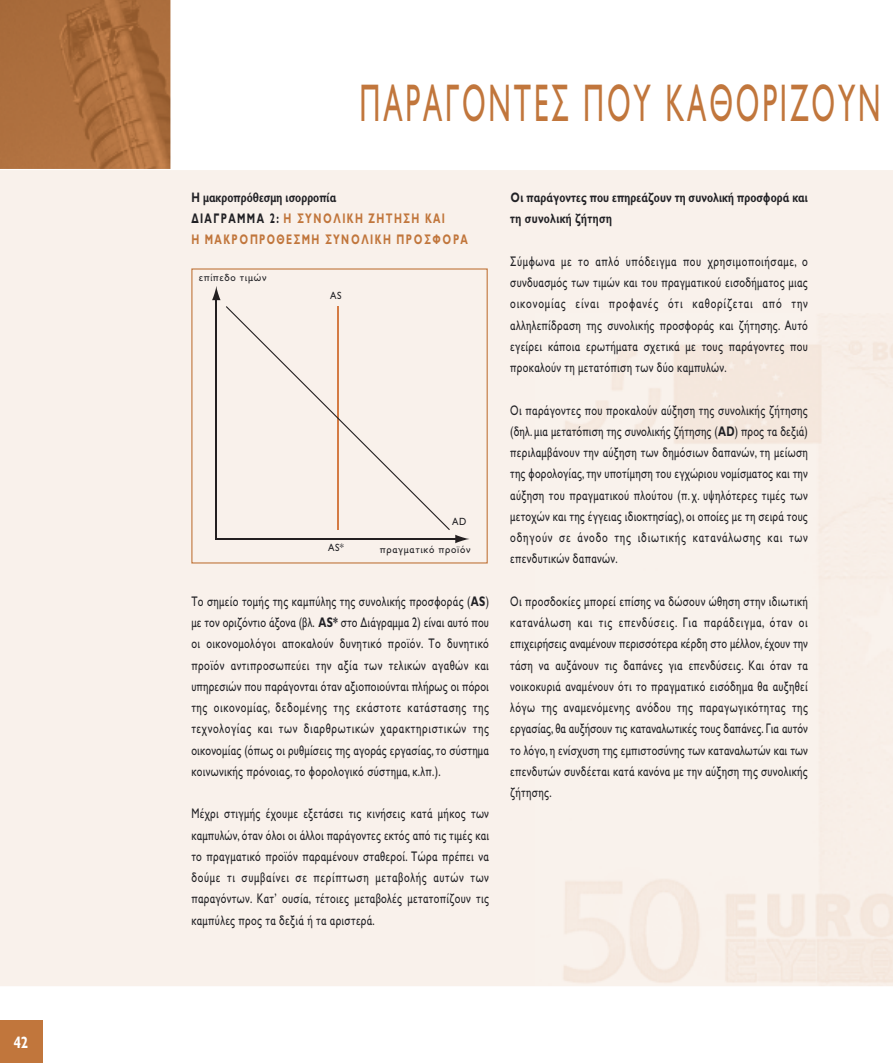
<style>
.page{position:relative;width:893px;height:1063px;background:#fff}
.page>*{position:absolute;margin:0;border:0;box-sizing:border-box;transform-origin:0 0}
.t1{font:53.25px "Gill Sans Greek Std";letter-spacing:.1em;color:#c1763c;scale:.54 1}
.t2{font:700 condensed 16.5px "Gill Sans";color:#fff;scale:.85 1}
.t3{font:13.95px/21.3px "Gill Sans Greek Std";letter-spacing:.03em;color:#212125;text-align:justify;scale:.74 1}
.t4{font:700 13.95px/21.3px "Gill Sans Greek Std";letter-spacing:.145em;color:#c1763c;scale:.68 1}
.t5{font:700 13.8px/21.3px "Gill Sans Greek Std";letter-spacing:.015em;color:#212125;scale:.74 1}
.t6{font:10.5px "Gill Sans Greek Std";letter-spacing:.075em;color:#212125;scale:.92 1}
.s1{color:#212125}
.s2{font-weight:700}
</style>
<div class="page">
<div style="left:0;top:1020px;width:43px;height:43px;background:#c1763c"></div>
<svg style="left:0;top:0;width:171px;height:169px"></svg>
<div style="left:0;top:170px;width:893px;height:816px;background:#f9f1eb"></div>
<hr style="left:216px;top:297px;width:1px;height:243px;background:#231f20">
<svg style="left:212px;top:286px;width:9px;height:14px"></svg>
<hr style="left:216px;top:538px;width:242px;height:2px;background:#231f20">
<svg style="left:455px;top:535px;width:15px;height:8px"></svg>
<div style="left:226px;top:306px;width:224px;height:224px;background:#f9f1eb"></div>
<div style="left:199px;top:274px;width:87px;height:12px;background:#f9f1eb"></div>
<div style="left:330px;top:292px;width:64px;height:11px;background:#f9f1eb"></div>
<div style="left:377px;top:546px;width:94px;height:12px;background:#f9f1eb"></div>
<div style="left:328px;top:544px;width:24px;height:11px;background:#f9f1eb"></div>
<div style="left:452px;top:518px;width:22px;height:13px;background:#f9f1eb"></div>
<p class="t2" style="left:14px;top:1036px;width:19px">42</p>
<h1 class="t1" style="left:360px;top:73px;width:966px">ΠΑΡAΓΟΝΤΕΣ ΠΟΥ ΚΑΘΟΡIΖΟΥΝ</h1>
<p class="t5" style="left:191px;top:187px;width:197px">Η μακροπρόθεσμη ισορροπία</p>
<p class="t4" style="left:191px;top:208px;width:408px"><span class="s1">∆ΙAΓΡΑΜΜΑ 2:</span> Η ΣΥΝΟΛΙΚH ΖHΤΗΣΗ ΚΑΙ<br>Η ΜΑΚΡΟΠΡOΘΕΣΜΗ ΣΥΝΟΛΙΚH ΠΡΟΣΦΟΡA</p>
<p class="t6" style="left:199px;top:272px;width:75px">επίπεδo τιμών</p>
<p class="t6" style="left:330px;top:289px;width:14px">AS</p>
<p class="t6" style="left:452px;top:516px;width:17px">AD</p>
<p class="t6" style="left:328px;top:541px;width:19px">AS*</p>
<p class="t6" style="left:380px;top:543px;width:100px">πραγματικό πρoïόν</p>
<p class="t3" style="left:191px;top:591px;width:404px">Το σημείο τομής της καμπύλης της συνολικής προσφοράς (<span class="s2">AS</span>) με τον οριζόντιο άξονα (βλ. <span class="s2">AS*</span> στο ∆ιάγραμμα 2) είναι αυτό που οι οικονομολόγοι αποκαλούν δυνητικό προϊόν. Το δυνητικό προϊόν αντιπροσωπεύει την αξία των τελικών αγαθών και υπηρεσιών που παράγονται όταν αξιοποιούνται πλήρως οι πόροι της οικονομίας, δεδομένης της εκάστοτε κατάστασης της τεχνολογίας και των διαρθρωτικών χαρακτηριστικών της οικονομίας (όπως οι ρυθμίσεις της αγοράς εργασίας, το σύστημα κοινωνικής πρόνοιας, το φορολογικό σύστημα, κ.λπ.).</p>
<p class="t3" style="left:191px;top:803px;width:404px">Μέχρι στιγμής έχουμε εξετάσει τις κινήσεις κατά μήκος των καμπυλών, όταν όλοι οι άλλοι παράγοντες εκτός από τις τιμές και το πραγματικό προϊόν παραμένουν σταθεροί. Τώρα πρέπει να δούμε τι συμβαίνει σε περίπτωση μεταβολής αυτών των παραγόντων. Κατ’ ουσία, τέτοιες μεταβολές μετατοπίζουν τις καμπύλες προς τα δεξιά ή τα αριστερά.</p>
<p class="t5" style="left:510px;top:187px;width:404px">Οι παράγοντες που επηρεάζουν τη συνολική προσφορά και τη συνολική ζήτηση</p>
<p class="t3" style="left:510px;top:250px;width:404px">Σύμφωνα με το απλό υπόδειγμα που χρησιμοποιήσαμε, ο συνδυασμός των τιμών και του πραγματικού εισοδήματος μιας οικονομίας είναι προφανές ότι καθορίζεται από την αλληλεπίδραση της συνολικής προσφοράς και ζήτησης. Αυτό εγείρει κάποια ερωτήματα σχετικά με τους παράγοντες που προκαλούν τη μετατόπιση των δύο καμπυλών.</p>
<p class="t3" style="left:510px;top:399px;width:404px">Οι παράγοντες που προκαλούν αύξηση της συνολικής ζήτησης (δηλ. μια μετατόπιση της συνολικής ζήτησης (<span class="s2">AD</span>) προς τα δεξιά) περιλαμβάνουν την αύξηση των δημόσιων δαπανών, τη μείωση της φορολογίας, την υποτίμηση του εγχώριου νομίσματος και την αύξηση του πραγματικού πλούτου (π. χ. υψηλότερες τιμές των μετοχών και της έγγειας ιδιοκτησίας), οι οποίες με τη σειρά τους οδηγούν σε άνοδο της ιδιωτικής κατανάλωσης και των επενδυτικών δαπανών.</p>
<p class="t3" style="left:510px;top:591px;width:404px">Οι προσδοκίες μπορεί επίσης να δώσουν ώθηση στην ιδιωτική κατανάλωση και τις επενδύσεις. Για παράδειγμα, όταν οι επιχειρήσεις αναμένουν περισσότερα κέρδη στο μέλλον, έχουν την τάση να αυξάνουν τις δαπάνες για επενδύσεις. Και όταν τα νοικοκυριά αναμένουν ότι το πραγματικό εισόδημα θα αυξηθεί λόγω της αναμενόμενης ανόδου της παραγωγικότητας της εργασίας, θα αυξήσουν τις καταναλωτικές τους δαπάνες. Για αυτόν το λόγο, η ενίσχυση της εμπιστοσύνης των καταναλωτών και των επενδυτών συνδέεται κατά κανόνα με την αύξηση της συνολικής ζήτησης.</p>
</div>
